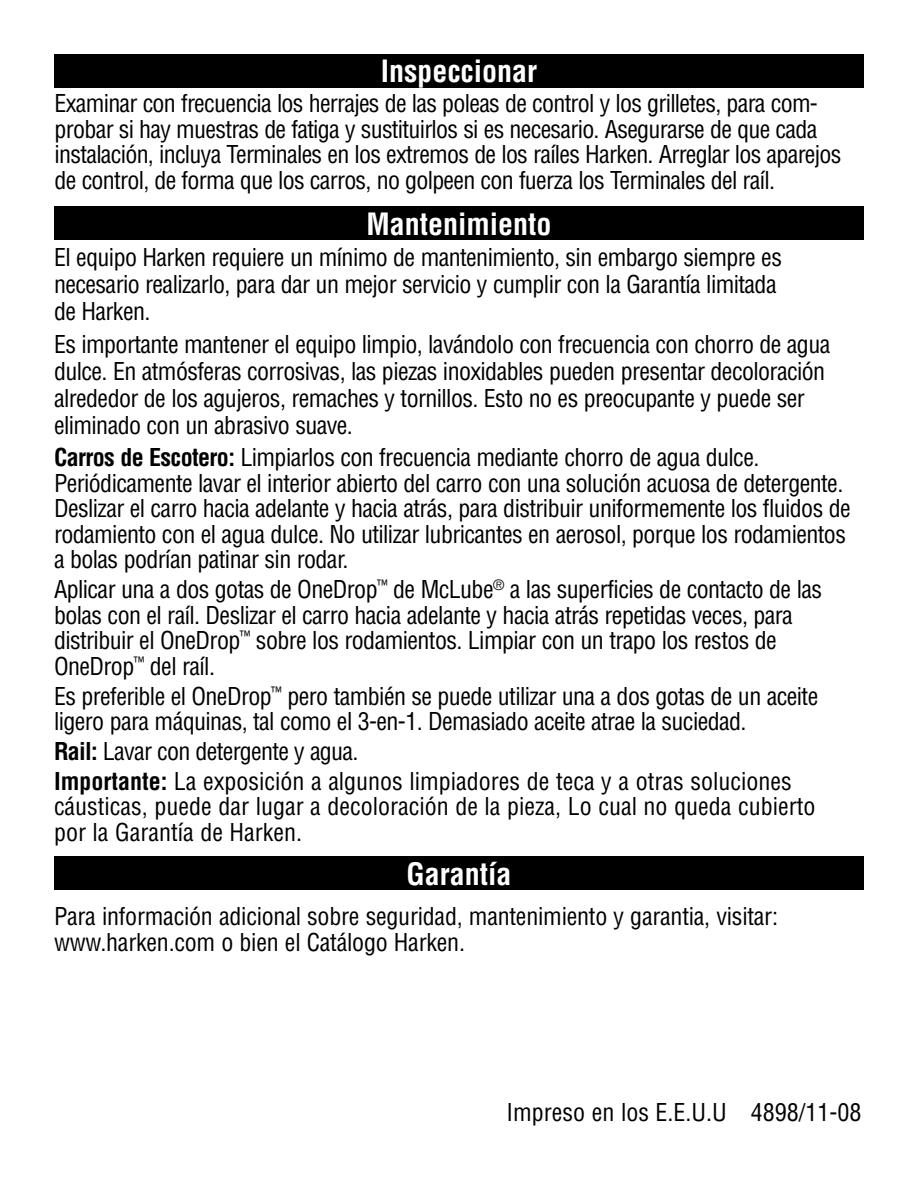
<style>
.page{position:relative;width:918px;height:1188px;background:#fff}
.page>*{position:absolute;margin:0;border:0;box-sizing:border-box;transform-origin:0 0}
.t1{font:700 condensed 30px "Helvetica";color:#fff}
.t2{font:condensed 24px/25.5px "Helvetica";letter-spacing:-.025em;color:#000}
.t3{font:condensed 24px/29.7px "Helvetica";color:#000}
.s1{font-weight:700}
</style>
<div class="page">
<div style="left:54px;top:207px;width:810px;height:33px;background:#000"></div>
<div style="left:54px;top:857px;width:810px;height:33px;background:#000"></div>
<div style="left:54px;top:54px;width:810px;height:34px;background:#000"></div>
<p class="t1" style="left:381px;top:53px;width:158px">Inspeccionar</p>
<p class="t2" style="left:55px;top:90px;width:788px">Examinar con frecuencia los herrajes de las poleas de control y los grilletes, para com&shy;probar si hay muestras de fatiga y sustituirlos si es necesario. Asegurarse de que cada instalación, incluya Terminales en los extremos de los raíles Harken. Arreglar los aparejos de control, de forma que los carros, no golpeen con fuerza los Terminales del raíl.</p>
<p class="t1" style="left:366px;top:206px;width:187px">Mantenimiento</p>
<p class="t2" style="left:54px;top:243px;width:730px;line-height:27px">El equipo Harken requiere un mínimo de mantenimiento, sin embargo siempre es necesario realizarlo, para dar un mejor servicio y cumplir con la Garantía limitada de Harken.</p>
<p class="t2" style="left:54px;top:331px;width:778px;line-height:27px">Es importante mantener el equipo limpio, lavándolo con frecuencia con chorro de agua dulce. En atmósferas corrosivas, las piezas inoxidables pueden presentar decoloración alrededor de los agujeros, remaches y tornillos. Esto no es preocupante y puede ser eliminado con un abrasivo suave.</p>
<p class="t2" style="left:54px;top:444px;width:798px"><span class="s1">Carros de Escotero:</span> Limpiarlos con frecuencia mediante chorro de agua dulce.<br>Periódicamente lavar el interior abierto del carro con una solución acuosa de detergente.<br>Deslizar el carro hacia adelante y hacia atrás, para distribuir uniformemente los fluidos de rodamiento con el agua dulce. No utilizar lubricantes en aerosol, porque los rodamientos a bolas podrían patinar sin rodar.</p>
<p class="t2" style="left:54px;top:576px;width:770px">Aplicar una a dos gotas de OneDrop<sup>™</sup> de McLube<sup>®</sup> a las superficies de contacto de las bolas con el raíl. Deslizar el carro hacia adelante y hacia atrás repetidas veces, para distribuir el OneDrop<sup>™</sup> sobre los rodamientos. Limpiar con un trapo los restos de OneDrop<sup>™</sup> del raíl.</p>
<p class="t2" style="left:54px;top:683px;width:766px">Es preferible el OneDrop<sup>™</sup> pero también se puede utilizar una a dos gotas de un aceite ligero para máquinas, tal como el 3-en-1. Demasiado aceite atrae la suciedad.</p>
<p class="t3" style="left:54px;top:736px;width:739px"><span class="s1">Rail:</span> Lavar con detergente y agua.<br><span class="s1">Importante:</span> La exposición a algunos limpiadores de teca y a otras soluciones</p>
<p class="t3" style="left:54px;top:793px;width:763px;line-height:25.5px">cáusticas, puede dar lugar a decoloración de la pieza, Lo cual no queda cubierto por la Garantía de Harken.</p>
<p class="t1" style="left:407px;top:856px;width:106px">Garantía</p>
<p class="t2" style="left:54px;top:904px;width:726px">Para información adicional sobre seguridad, mantenimiento y garantia, visitar: www.harken.com o bien el Catálogo Harken.</p>
<p class="t3" style="left:507px;top:1097px;width:357px">Impreso en los E.E.U.U 4898/11-08</p>
</div>
